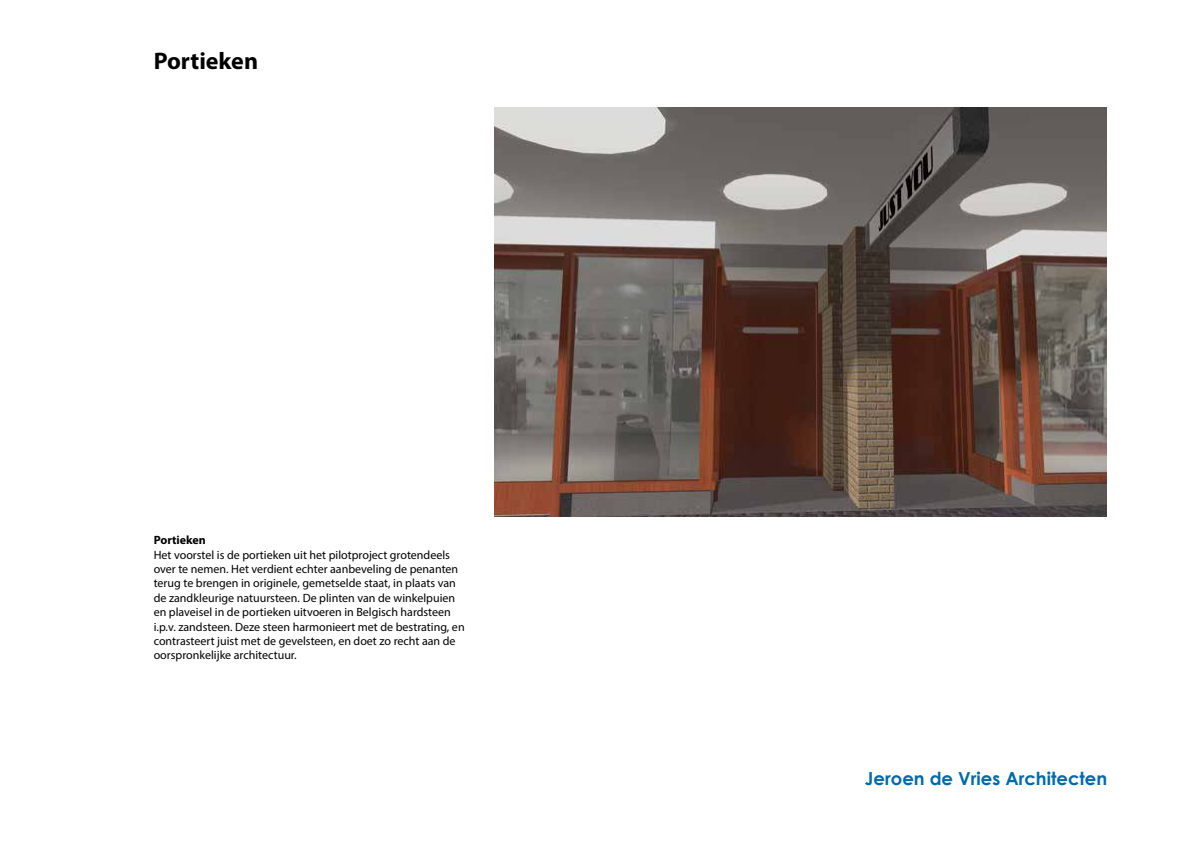
<style>
.page{position:relative;width:1191px;height:842px;background:#fff}
.page>*{position:absolute;margin:0;border:0;box-sizing:border-box;transform-origin:0 0}
.t1{font:700 24px "Myriad Pro";color:#000}
.t2{font:700 18px "Century Gothic";color:#006bad}
.t3{font:12px/14.4px "Myriad Pro";color:#000}
.t4{font:700 12px "Myriad Pro";color:#000}
</style>
<div class="page">
<img style="left:494px;top:108px;width:612px;height:408px">
<h1 class="t1" style="left:154px;top:45px;width:106px">Portieken</h1>
<p class="t4" style="left:154px;top:532px;width:54px">Portieken</p>
<p class="t3" style="left:154px;top:547px;width:312px">Het voorstel is de portieken uit het pilotproject grotendeels over te nemen. Het verdient echter aanbeveling de penanten terug te brengen in originele, gemetselde staat, in plaats van de zandkleurige natuursteen. De plinten van de winkelpuien en plaveisel in de portieken uitvoeren in Belgisch hardsteen i.p.v. zandsteen. Deze steen harmonieert met de bestrating, en contrasteert juist met de gevelsteen, en doet zo recht aan de oorspronkelijke architectuur.</p>
<h2 class="t2" style="left:865px;top:767px;width:244px">Jeroen de Vries Architecten</h2>
</div>
